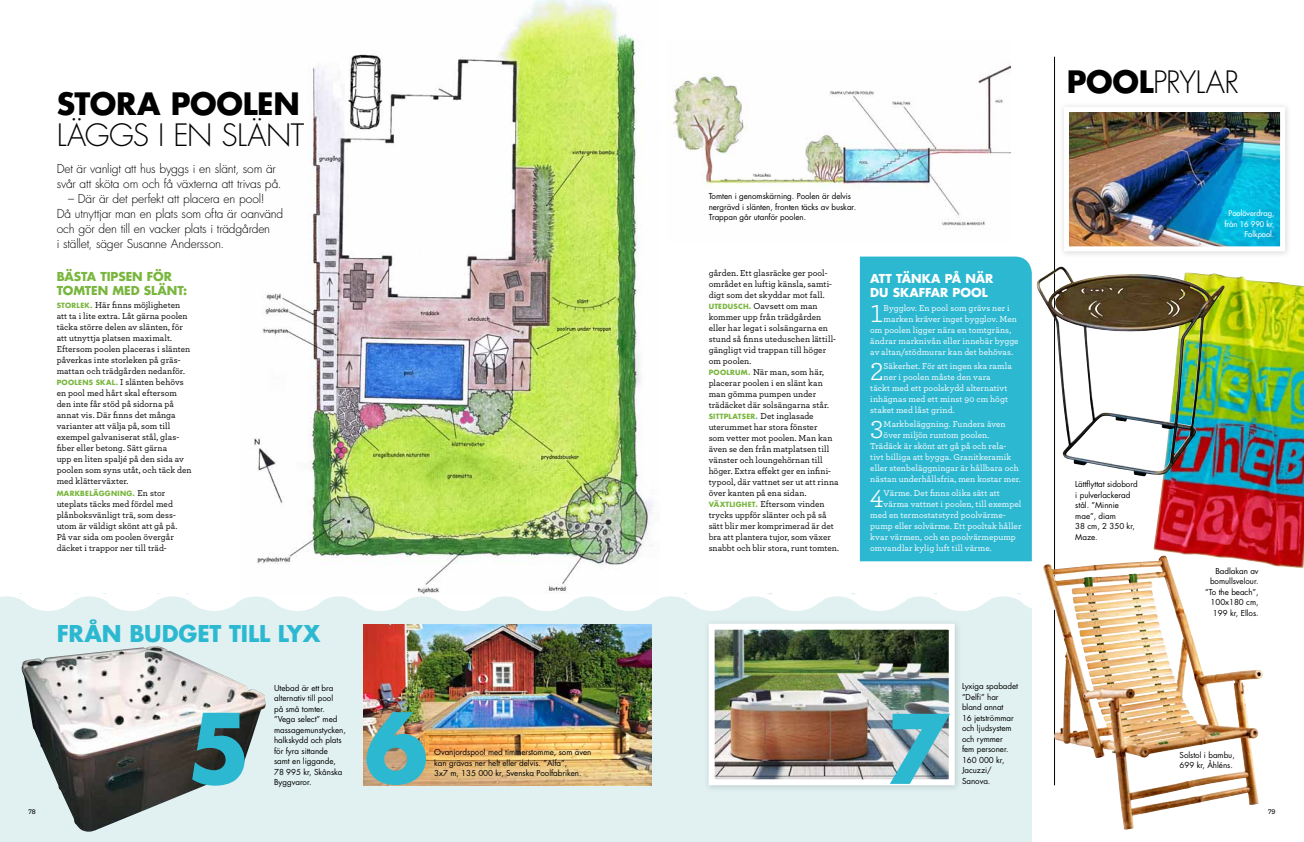
<style>
.page{position:relative;width:1304px;height:842px;background:#fff}
.page>*{position:absolute;margin:0;border:0;box-sizing:border-box;transform-origin:0 0}
.t1{font:700 93px "Futura Std";color:#2db8d2}
.t2{font:300 30px "Futura Std";letter-spacing:-.02em;color:#000}
.t3{font:700 30px "Futura Std";letter-spacing:-.01em;color:#000}
.t4{font:25.7px "Archer";color:#fff}
.t5{font:700 22.5px "Futura Std";letter-spacing:-.01em;color:#2db8d2}
.t6{font:300 12px/15px "Futura Std";letter-spacing:-.01em;color:#000}
.t7{font:700 12px/14px "Futura Std";letter-spacing:-.005em;color:#79b63e}
.t8{font:700 12px/14px "Futura Std";letter-spacing:-.005em;color:#fff}
.t9{font:500 9px/11px "Archer";letter-spacing:.005em;color:#000}
.t10{font:500 9px "Archer";letter-spacing:.01em;color:#fff}
.t11{font:8px/10.5px "Futura Std";letter-spacing:-.005em;color:#000}
.t12{font:500 7.7px/10.5px "Futura Std";color:#fff;text-align:right}
.t13{font:700 7px "Futura Std";letter-spacing:.04em;color:#79b63e}
.t14{font:600 7px "Archer";color:#000}
.s1{font-family:"Futura Std";font-weight:700;font-size:7px;color:#79b63e}
.s2{font-family:"Archer";font-weight:500;font-size:9px;color:#000}
.s3{font-family:"Futura Std";font-weight:700;font-size:7px;color:#2db8d2}
.s4{font-weight:700}
</style>
<div class="page">
<hr style="left:1054px;top:57px;width:1px;height:728px;background:#000">
<img style="left:1153px;top:272px;width:151px;height:297px">
<div style="left:0;top:594px;width:1032px;height:248px;background:#e1f1f1"></div>
<svg style="left:0;top:593px;width:1032px;height:18px"></svg>
<div style="left:1019px;top:586px;width:55px;height:21px;background:#fff;border-radius:50%"></div>
<img style="left:673px;top:65px;width:337px;height:162px">
<div style="left:860px;top:257px;width:172px;height:304px;background:#2db8d2"></div>
<div style="left:1059px;top:102px;width:233px;height:156px;background:#f5f5f5"></div>
<img style="left:1070px;top:113px;width:209px;height:132px">
<div style="left:1064px;top:107px;width:221px;height:144px;border:5px solid #fff"></div>
<img style="left:364px;top:624px;width:288px;height:161px">
<div style="left:429px;top:743px;width:168px;height:39px;background:#fff;opacity:.5"></div>
<div style="left:21px;top:586px;width:55px;height:21px;background:#fff;border-radius:50%"></div>
<div style="left:105px;top:586px;width:54px;height:21px;background:#fff;border-radius:50%"></div>
<div style="left:188px;top:586px;width:53px;height:21px;background:#fff;border-radius:50%"></div>
<div style="left:272px;top:586px;width:52px;height:21px;background:#fff;border-radius:50%"></div>
<div style="left:354px;top:586px;width:54px;height:21px;background:#fff;border-radius:50%"></div>
<div style="left:438px;top:586px;width:54px;height:21px;background:#fff;border-radius:50%"></div>
<div style="left:522px;top:586px;width:53px;height:21px;background:#fff;border-radius:50%"></div>
<div style="left:602px;top:586px;width:56px;height:21px;background:#fff;border-radius:50%"></div>
<div style="left:686px;top:586px;width:56px;height:21px;background:#fff;border-radius:50%"></div>
<div style="left:771px;top:586px;width:54px;height:21px;background:#fff;border-radius:50%"></div>
<div style="left:854px;top:586px;width:54px;height:21px;background:#fff;border-radius:50%"></div>
<div style="left:936px;top:586px;width:55px;height:21px;background:#fff;border-radius:50%"></div>
<img style="left:240px;top:0;width:420px;height:594px">
<img style="left:1038px;top:267px;width:22px;height:15px">
<img style="left:1043px;top:556px;width:216px;height:273px">
<img style="left:22px;top:646px;width:244px;height:186px">
<div style="left:704px;top:619px;width:258px;height:173px;background:#000;opacity:.15"></div>
<img style="left:716px;top:631px;width:232px;height:147px">
<div style="left:709px;top:624px;width:246px;height:161px;border:6px solid #fff"></div>
<h2 class="t3" style="left:57px;top:84px;width:245px">STORA POOLEN</h2>
<h2 class="t2" style="left:57px;top:117px;width:249px">läggs i en slänt</h2>
<h3 class="t6" style="left:57px;top:161px;width:226px">Det är vanligt att hus byggs i en slänt, som är svår att sköta om och få växterna att trivas på.</h3>
<h3 class="t6" style="left:57px;top:191px;width:228px;text-indent:11px">– Där är det perfekt att placera en pool!<br>Då utnyttjar man en plats som ofta är oanvänd och gör den till en vacker plats i trädgården<br>i stället, säger Susanne Andersson.</h3>
<h3 class="t7" style="left:57px;top:269px;width:132px">BÄSTA TIPSEN FÖR<br>TOMTEN MED SLÄNT:</h3>
<p class="t9" style="left:57px;top:299px;width:136px"><span class="s1">STORLEK.</span> Här finns möjligheten att ta i lite extra. Låt gärna poolen täcka större delen av slänten, för att utnyttja platsen maximalt.<br>Eftersom poolen placeras i slänten påverkas inte storleken på gräs&shy;mattan och trädgården nedanför.<br><span class="s1">POOLENS SKAL.</span> I slänten behövs en pool med hårt skal eftersom den inte får stöd på sidorna på annat vis. Där finns det många varianter att välja på, som till exempel galvaniserat stål, glas&shy;fiber eller betong. Sätt gärna<br>upp en liten spaljé på den sida av poolen som syns utåt, och täck den med klätterväxter.</p>
<p class="t13" style="left:57px;top:488px;width:110px">MARKBELÄGGNING. <span class="s2">En stor</span></p>
<p class="t9" style="left:57px;top:497px;width:122px">uteplats täcks med fördel med plånboksvänligt trä, som dess&shy;utom är väldigt skönt att gå på.<br>På var sida om poolen övergår däcket i trappor ner till träd-</p>
<h3 class="t5" style="left:57px;top:619px;width:265px">FRÅN BUDGET TILL LYX</h3>
<p class="t11" style="left:709px;top:191px;width:149px">Tomten i genomskärning. Poolen är delvis nergrävd i slänten, fronten täcks av buskar.<br>Trappan går utanför poolen.</p>
<p class="t9" style="left:709px;top:267px;width:132px">gården. Ett glasräcke ger pool&shy;området en luftig känsla, samti&shy;digt som det skyddar mot fall.<br><span class="s1">UTEDUSCH.</span> Oavsett om man kommer upp från trädgården eller har legat i solsängarna en stund så finns uteduschen lättill&shy;gängligt vid trappan till höger om poolen.<br><span class="s1">POOLRUM.</span> När man, som här, placerar poolen i en slänt kan man gömma pumpen under trädäcket där solsängarna står.<br><span class="s1">SITTPLATSER</span><span class="s3">.</span> Det inglasade uterummet har stora fönster<br>som vetter mot poolen. Man kan även se den från matplatsen till vänster och loungehörnan till höger. Extra effekt ger en infini&shy;typool, där vattnet ser ut att rinna över kanten på ena sidan.<br><span class="s1">VÄXTLIGHET.</span> Eftersom vinden trycks uppför slänter och på så sätt blir mer komprimerad är det bra att plantera tujor, som växer snabbt och blir stora, runt tomten.</p>
<h3 class="t8" style="left:870px;top:272px;width:125px">ATT TÄNKA PÅ NÄR<br>DU SKAFFAR POOL</h3>
<h3 class="t4" style="left:870px;top:296px;width:15px">1</h3>
<p class="t10" style="left:884px;top:302px;width:128px">Bygglov. En pool som grävs ner i</p>
<p class="t10" style="left:884px;top:313px;width:135px">marken kräver inget bygglov. Men</p>
<p class="t10" style="left:870px;top:324px;width:142px">om poolen ligger nära en tomtgräns,</p>
<p class="t10" style="left:870px;top:335px;width:150px">ändrar marknivån eller innebär bygge</p>
<p class="t10" style="left:870px;top:346px;width:144px">av altan/stödmurar kan det behövas.</p>
<h3 class="t4" style="left:870px;top:354px;width:15px">2</h3>
<p class="t10" style="left:884px;top:359px;width:130px">Säkerhet. För att ingen ska ramla</p>
<p class="t10" style="left:884px;top:370px;width:109px">ner i poolen måste den vara</p>
<p class="t10" style="left:870px;top:381px;width:139px">täckt med ett poolskydd alternativt</p>
<p class="t10" style="left:870px;top:392px;width:140px">inhägnas med ett minst 90 cm högt</p>
<p class="t10" style="left:870px;top:403px;width:86px">staket med låst grind.</p>
<h3 class="t4" style="left:870px;top:411px;width:15px">3</h3>
<p class="t10" style="left:884px;top:417px;width:124px">Markbeläggning. Fundera även</p>
<p class="t10" style="left:884px;top:428px;width:107px">över miljön runtom poolen.</p>
<p class="t10" style="left:870px;top:439px;width:137px">Trädäck är skönt att gå på och rela-</p>
<p class="t10" style="left:870px;top:450px;width:143px">tivt billiga att bygga. Granitkeramik</p>
<p class="t10" style="left:870px;top:461px;width:150px">eller stenbeläggningar är hållbara och</p>
<p class="t10" style="left:870px;top:472px;width:152px">nästan underhållsfria, men kostar mer.</p>
<h3 class="t4" style="left:870px;top:480px;width:15px">4</h3>
<p class="t10" style="left:884px;top:486px;width:118px">Värme. Det finns olika sätt att</p>
<p class="t10" style="left:884px;top:497px;width:139px">värma vattnet i poolen, till exempel</p>
<p class="t10" style="left:870px;top:508px;width:137px">med en termostatstyrd poolvärme-</p>
<p class="t10" style="left:870px;top:519px;width:153px">pump eller solvärme. Ett pooltak håller</p>
<p class="t10" style="left:870px;top:530px;width:147px">kvar värmen, och en poolvärmepump</p>
<p class="t10" style="left:870px;top:541px;width:123px">omvandlar kylig luft till värme.</p>
<p class="t11" style="left:274px;top:682px;width:73px">Utebad är ett bra alternativ till pool<br>på små tomter. ”Vega select” med massagemunstycken, halkskydd och plats för fyra sittande<br>samt en liggande,<br>78 995 kr, Skånska<br>Byggvaror.</p>
<h1 class="t1" style="left:364px;top:685px;width:65px">6</h1>
<h1 class="t1" style="left:187px;top:686px;width:65px">5</h1>
<h1 class="t1" style="left:886px;top:687px;width:65px">7</h1>
<p class="t11" style="left:434px;top:747px;width:159px">Ovanjordspool med timmerstomme, som även kan grävas ner helt eller delvis. ”Alfa”,<br>3x7 m, 135 000 kr, Svenska Poolfabriken.</p>
<p class="t11" style="left:962px;top:681px;width:58px">Lyxiga spabadet ”Delfi” har bland annat<br>16 jetströmmar och ljudsystem och rymmer<br>fem personer.<br>160 000 kr,<br>Jacuzzi/</p>
<p class="t11" style="left:962px;top:775px;width:30px">Sanova.</p>
<h2 class="t2" style="left:1067px;top:64px;width:174px"><span class="s4">POOL</span>prylar</h2>
<p class="t12" style="left:1224px;top:208px;width:51px">Poolöverdrag, från 16 990 kr,<br>Folkpool.</p>
<p class="t11" style="left:1075px;top:479px;width:64px">Lättflyttat sidobord i pulverlackerad stål. ”Minnie mae”, diam<br>38 cm, 2 350 kr,<br>Maze.</p>
<p class="t11" style="left:1205px;top:565px;width:55px;text-align:right">Badlakan av bomullsvelour. ”To the beach”,<br>100x180 cm,<br>199 kr, Ellos.</p>
<p class="t11" style="left:1180px;top:750px;width:57px">Solstol i bambu,<br>699 kr, Åhléns.</p>
<p class="t14" style="left:28px;top:806px;width:9px">78</p>
<p class="t14" style="left:1268px;top:806px;width:9px">79</p>
</div>
